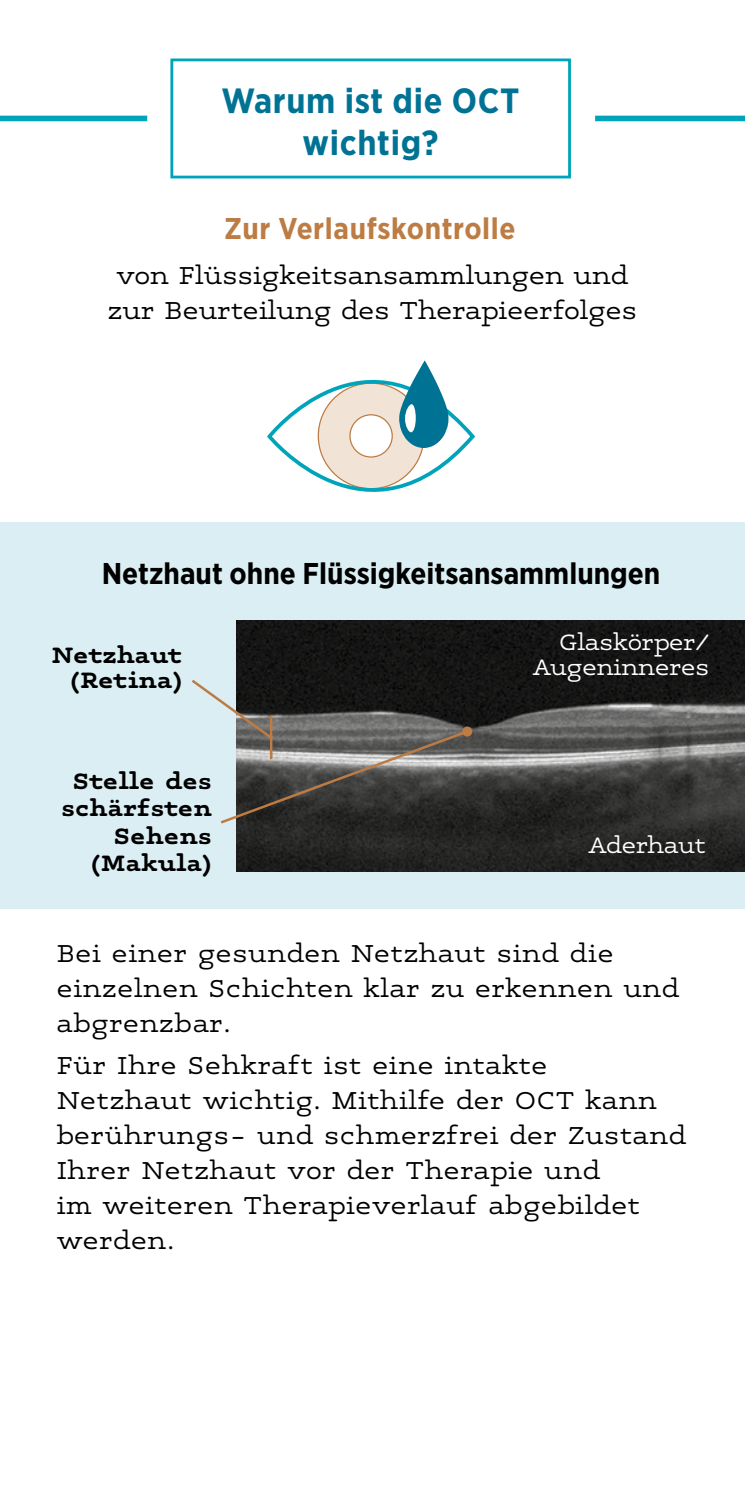
<style>
.page{position:relative;width:745px;height:1489px;background:#fff}
.page>*{position:absolute;margin:0;border:0;box-sizing:border-box;transform-origin:0 0}
.h1__Header{font:700 35px/42px "Gotham Narrow";letter-spacing:.02em;color:#007395;text-align:center}
.h1__Header-2{font:700 30px "Gotham Narrow";color:#000}
.h1__Header-3{font:700 30px "Gotham Narrow";letter-spacing:.02em;color:#bd7c43}
.Überschrift_kl{font:300 27.5px/35px "Maxular";letter-spacing:.02em;color:#000}
.Überschrift_kl-2{font:300 27.5px/35px "Maxular";color:#000;text-align:center}
.Überschrift_kl-3{font:700 25px/27.5px "Maxular";color:#000;text-align:right}
.Überschrift_kl-4{font:300 25px/25px "Maxular";letter-spacing:-.01em;color:#fff;text-align:right}
</style>
<div class="page">
<div style="left:0;top:116px;width:147px;height:5px;background:#00a4ba"></div>
<div style="left:594px;top:116px;width:150px;height:5px;background:#00a4ba"></div>
<div style="left:0;top:522px;width:744px;height:387px;background:#daeef3"></div>
<div style="left:170px;top:58px;width:400px;height:120px;background:#fff;border:3px solid #00a4ba"></div>
<svg style="left:267px;top:395px;width:209px;height:97px"></svg>
<svg style="left:317px;top:360px;width:131px;height:130px"></svg>
<img style="left:236px;top:621px;width:508px;height:250px">
<svg style="left:191px;top:677px;width:279px;height:148px"></svg>
<div style="left:462px;top:726px;width:10px;height:10px;background:#bd7c43;border-radius:50%"></div>
<p class="h1__Header" style="left:221px;top:79px;width:299px">Warum ist die OCT wichtig?</p>
<p class="h1__Header-3" style="left:224px;top:209px;width:293px">Zur Verlaufskontrolle</p>
<p class="Überschrift_kl-2" style="left:108px;top:256px;width:530px">von Flüssigkeitsansammlungen und zur Beurteilung des Therapieerfolges</p>
<p class="h1__Header-2" style="left:102px;top:554px;width:559px">Netzhaut ohne Flüssigkeitsansammlungen</p>
<p class="Überschrift_kl-3" style="left:52px;top:639px;width:132px;line-height:25.2px">Netzhaut (Retina)</p>
<p class="Überschrift_kl-3" style="left:61px;top:764px;width:152px">Stelle des schärfsten<br>Sehens (Makula)</p>
<p class="Überschrift_kl-4" style="left:532px;top:627px;width:178px">Glaskörper/<br>Augeninneres</p>
<p class="Überschrift_kl-4" style="left:588px;top:830px;width:119px">Aderhaut</p>
<p class="Überschrift_kl" style="left:57px;top:933px;width:624px">Bei einer gesunden Netzhaut sind die einzelnen Schichten klar zu erkennen und abgrenzbar.</p>
<p class="Überschrift_kl" style="left:57px;top:1045px;width:630px">Für Ihre Sehkraft ist eine intakte Netzhaut wichtig. Mithilfe der OCT kann berührungs- und schmerzfrei der Zustand Ihrer Netzhaut vor der Therapie und<br>im weiteren Therapieverlauf abgebildet werden.</p>
</div>
